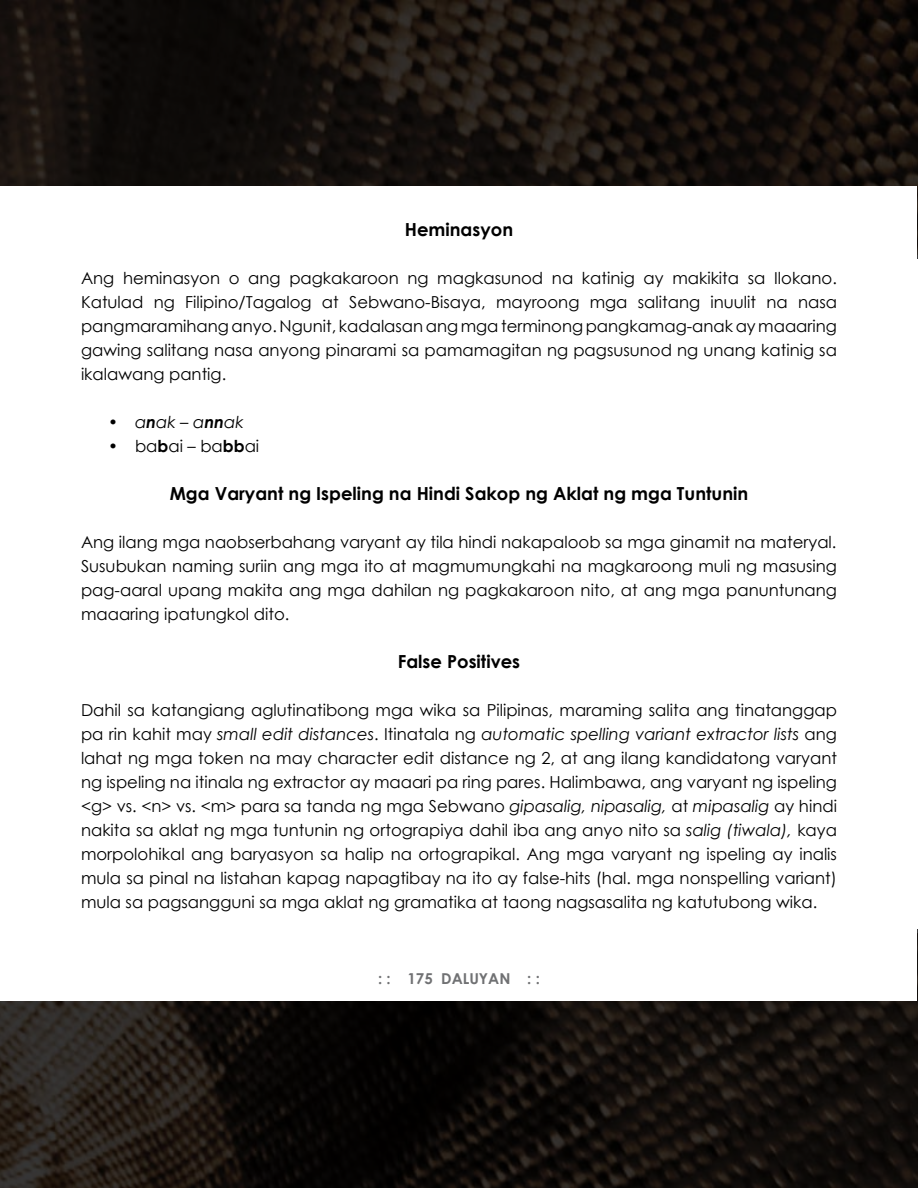
<style>
.page{position:relative;width:918px;height:1188px;background:#fff}
.page>*{position:absolute;margin:0;border:0;box-sizing:border-box;transform-origin:0 0}
.t1{font:700 18px "Century Gothic";color:#000}
.t2{font:16.5px/24px "Century Gothic";color:#000;text-align:justify}
.t3{font:italic 16.5px "Century Gothic";color:#000}
.t4{font:700 15px "Century Gothic";color:#707173}
.s1{font-weight:700}
.s2{font-style:normal}
.s3{font-style:italic}
</style>
<div class="page">
<svg style="left:0;top:929px;width:918px;height:259px"></svg>
<svg style="left:0;top:0;width:918px;height:259px;fill:#140e0b"></svg>
<div style="left:1px;top:187px;width:916px;height:814px;background:#fff"></div>
<p class="t1" style="left:405px;top:216px;width:110px">Heminasyon</p>
<p class="t2" style="left:81px;top:266px;width:758px">Ang heminasyon o ang pagkakaroon ng magkasunod na katinig ay makikita sa Ilokano.<br>Katulad ng Filipino/Tagalog at Sebwano-Bisaya, mayroong mga salitang inuulit na nasa pangmaramihang anyo. Ngunit, kadalasan ang mga terminong pangkamag-anak ay maaaring gawing salitang nasa anyong pinarami sa pamamagitan ng pagsusunod ng unang katinig sa ikalawang pantig.</p>
<p class="t3" style="left:108px;top:411px;width:137px">• a<span class="s1">n</span>ak <span class="s2">–</span> a<span class="s1">nn</span>ak</p>
<p class="t2" style="left:108px;top:434px;width:153px">• ba<span class="s1">b</span>ai – ba<span class="s1">bb</span>ai</p>
<p class="t1" style="left:170px;top:480px;width:580px">Mga Varyant ng Ispeling na Hindi Sakop ng Aklat ng mga Tuntunin</p>
<p class="t2" style="left:81px;top:530px;width:758px">Ang ilang mga naobserbahang varyant ay tila hindi nakapaloob sa mga ginamit na materyal.<br>Susubukan naming suriin ang mga ito at magmumungkahi na magkaroong muli ng masusing pag-aaral upang makita ang mga dahilan ng pagkakaroon nito, at ang mga panuntunang maaaring ipatungkol dito.</p>
<p class="t1" style="left:398px;top:648px;width:124px">False Positives</p>
<p class="t2" style="left:81px;top:698px;width:758px">Dahil sa katangiang aglutinatibong mga wika sa Pilipinas, maraming salita ang tinatanggap pa rin kahit may <span class="s3">small edit distances</span>. Itinatala ng <span class="s3">automatic spelling variant extractor lists</span> ang lahat ng mga token na may character edit distance ng 2, at ang ilang kandidatong varyant ng ispeling na itinala ng extractor ay maaari pa ring pares. Halimbawa, ang varyant ng ispeling &lt;g&gt; vs. &lt;n&gt; vs. &lt;m&gt; para sa tanda ng mga Sebwano <span class="s3">gipasalig, nipasalig,</span> at <span class="s3">mipasalig</span> ay hindi nakita sa aklat ng mga tuntunin ng ortograpiya dahil iba ang anyo nito sa <span class="s3">salig (tiwala),</span> kaya morpolohikal ang baryasyon sa halip na ortograpikal. Ang mga varyant ng ispeling ay inalis mula sa pinal na listahan kapag napagtibay na ito ay false-hits (hal. mga nonspelling variant) mula sa pagsangguni sa mga aklat ng gramatika at taong nagsasalita ng katutubong wika.</p>
<p class="t4" style="left:378px;top:968px;width:163px">: : 175 DALUYAN : :</p>
</div>
